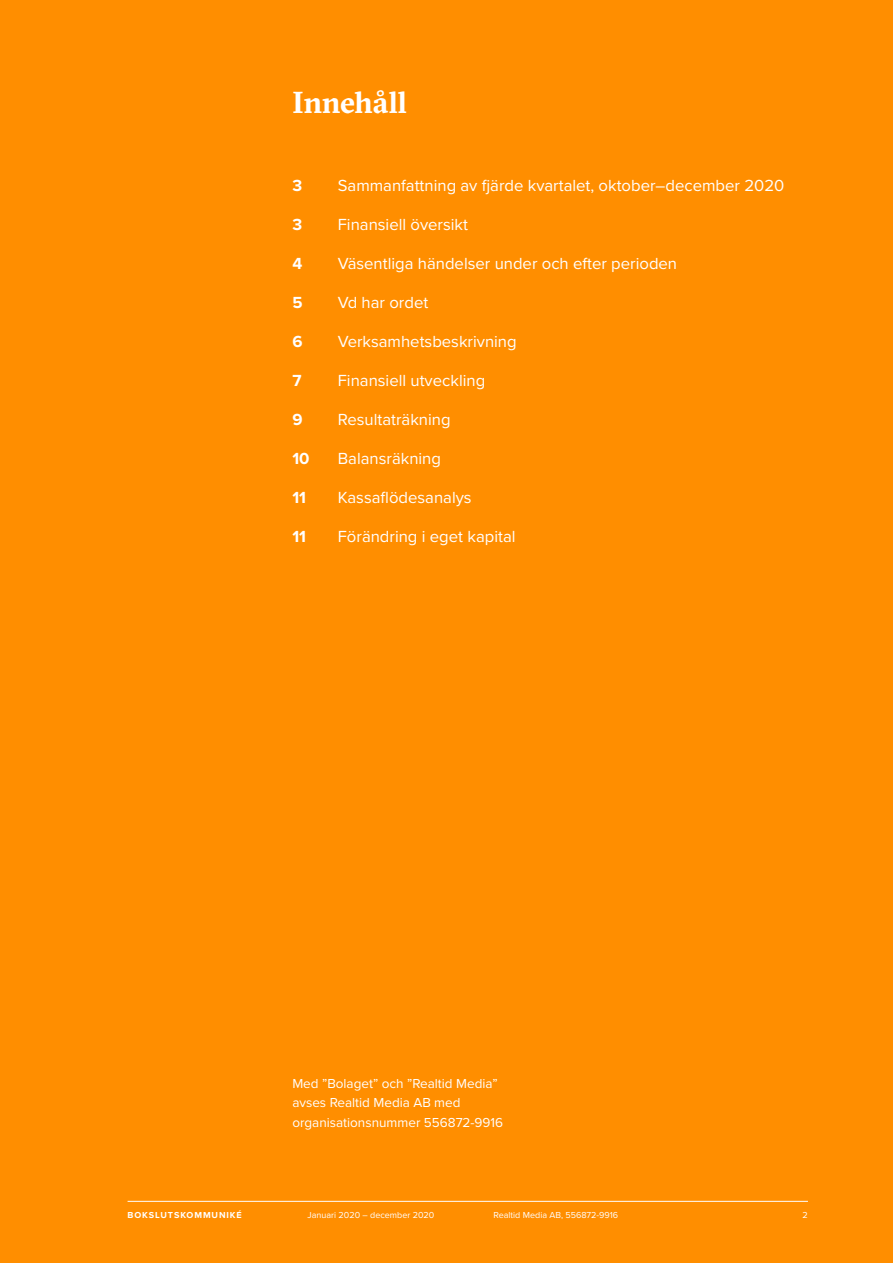
<style>
.page{position:relative;width:893px;height:1263px;background:#ff8e00}
.page>*{position:absolute;margin:0;border:0;box-sizing:border-box;transform-origin:0 0}
.t1{font:700 30.3px "GT Sectra";color:#fff}
.t2{font:16.65px "Proxima Nova";color:#fff}
.t3{font:700 16.65px "Proxima Nova";color:#fff}
.t4{font:13.5px/19.5px "Proxima Nova";color:#fff}
.t5{font:9px "Proxima Nova";color:#fff}
.t6{font:700 9px "Proxima Nova";letter-spacing:.1em;color:#fff}
</style>
<div class="page">
<hr style="left:128px;top:1201px;width:680px;height:1px;background:#fff">
<h1 class="t1" style="left:292px;top:84px;width:116px">Innehåll</h1>
<p class="t3" style="left:292px;top:173px;width:11px">3</p>
<p class="t2" style="left:338px;top:173px;width:448px">Sammanfattning av fjärde kvartalet, oktober–december 2020</p>
<p class="t3" style="left:292px;top:212px;width:11px">3</p>
<p class="t2" style="left:338px;top:212px;width:132px">Finansiell översikt</p>
<p class="t3" style="left:292px;top:251px;width:11px">4</p>
<p class="t2" style="left:338px;top:251px;width:341px">Väsentliga händelser under och efter perioden</p>
<p class="t3" style="left:292px;top:290px;width:12px">5</p>
<p class="t2" style="left:338px;top:290px;width:92px">Vd har ordet</p>
<p class="t3" style="left:292px;top:329px;width:12px">6</p>
<p class="t2" style="left:338px;top:329px;width:180px">Verksamhetsbeskrivning</p>
<p class="t3" style="left:292px;top:368px;width:11px">7</p>
<p class="t2" style="left:338px;top:368px;width:149px">Finansiell utveckling</p>
<p class="t3" style="left:292px;top:407px;width:12px">9</p>
<p class="t2" style="left:338px;top:407px;width:114px">Resultaträkning</p>
<p class="t3" style="left:292px;top:446px;width:19px">10</p>
<p class="t2" style="left:338px;top:446px;width:105px">Balansräkning</p>
<p class="t3" style="left:292px;top:485px;width:15px">11</p>
<p class="t2" style="left:338px;top:485px;width:135px">Kassaflödesanalys</p>
<p class="t3" style="left:292px;top:523px;width:15px">11</p>
<p class="t2" style="left:338px;top:523px;width:179px">Förändring i eget kapital</p>
<p class="t4" style="left:292px;top:1073px;width:212px">Med ”Bolaget” och ”Realtid Media” avses Realtid Media AB med organisationsnummer 556872-9916</p>
<p class="t6" style="left:128px;top:1208px;width:116px">BOKSLUTSKOMMUNIKÉ</p>
<p class="t5" style="left:308px;top:1208px;width:128px">Januari 2020 – december 2020</p>
<p class="t5" style="left:494px;top:1208px;width:126px">Realtid Media AB, 556872-9916</p>
<p class="t5" style="left:803px;top:1208px;width:7px">2</p>
</div>
